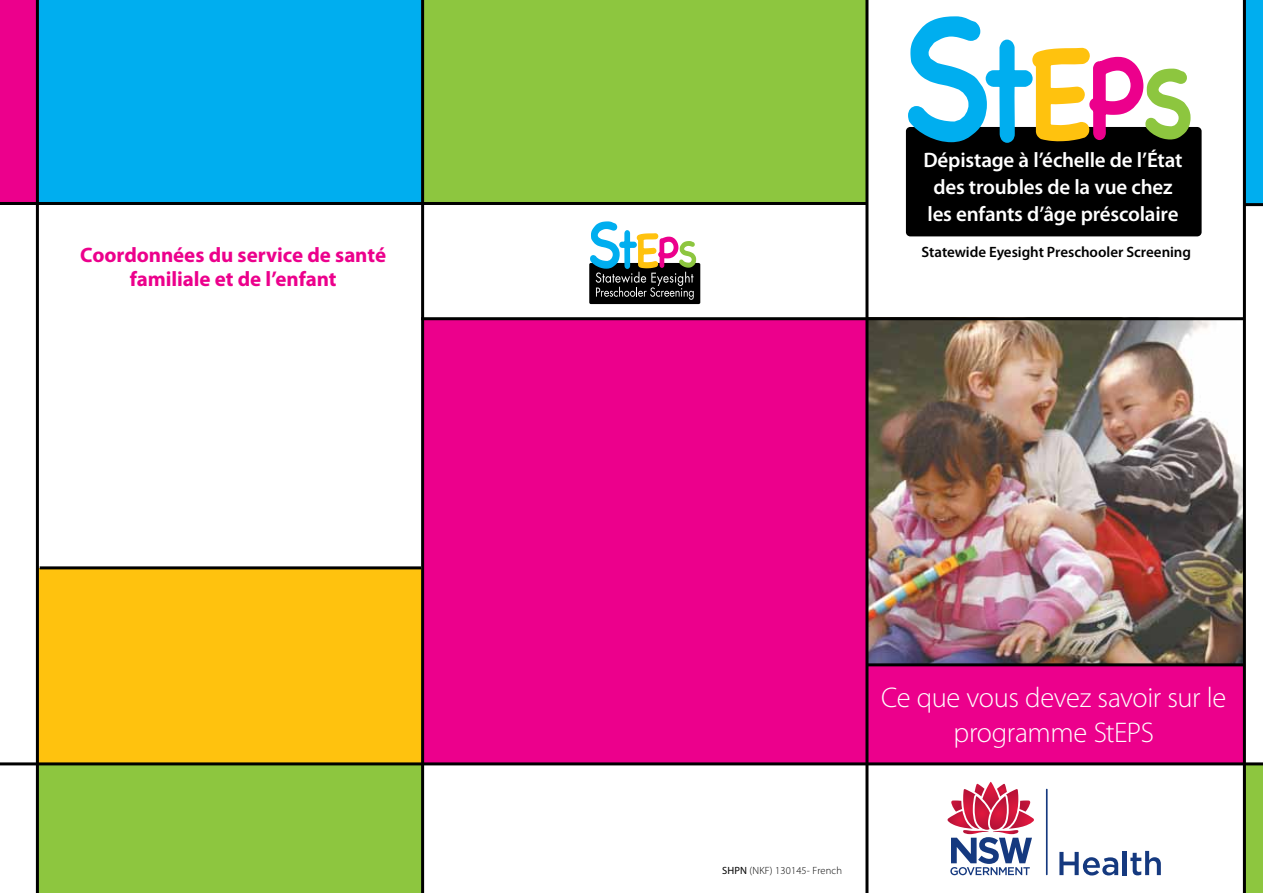
<style>
.page{position:relative;width:1263px;height:893px;background:#fff}
.page>*{position:absolute;margin:0;border:0;box-sizing:border-box;transform-origin:0 0}
.t1{font:300 28.5px/34.5px "Myriad Pro";letter-spacing:-.015em;color:#fff;text-align:center}
.t2{font:600 21px/27px "Myriad Pro";letter-spacing:-.01em;color:#fff}
.t3{font:700 21px/24px "Myriad Pro";letter-spacing:-.005em;color:#ec008c;text-align:center}
.t4{font:600 15px "Myriad Pro";letter-spacing:-.005em;color:#000}
.t5{font:300 10.5px "Myriad Pro";letter-spacing:.015em;color:#000}
.s1{font-weight:400}
</style>
<div class="page">
<div style="left:423px;top:319px;width:822px;height:444px;background:#ec008c"></div>
<div style="left:37px;top:568px;width:386px;height:196px;background:#ffc20e"></div>
<div style="left:37px;top:763px;width:386px;height:130px;background:#8dc63f"></div>
<div style="left:37px;top:0;width:386px;height:204px;background:#00aeef"></div>
<div style="left:423px;top:0;width:443px;height:203px;background:#8dc63f"></div>
<div style="left:1244px;top:0;width:19px;height:204px;background:#00aeef"></div>
<div style="left:1244px;top:764px;width:19px;height:129px;background:#8dc63f"></div>
<hr style="left:421px;top:0;width:3px;height:893px;background:#000">
<img style="left:868px;top:320px;width:375px;height:343px">
<hr style="left:421px;top:317px;width:822px;height:3px;background:#000">
<hr style="left:867px;top:663px;width:376px;height:3px;background:#000">
<hr style="left:865px;top:0;width:3px;height:893px;background:#000">
<hr style="left:1243px;top:0;width:3px;height:893px;background:#000">
<div style="left:906px;top:127px;width:295px;height:109px;background:#000;border-radius:4px"></div>
<svg style="left:906px;top:16px;width:285px;height:127px"></svg>
<div style="left:589px;top:263px;width:111px;height:41px;background:#000;border-radius:2px"></div>
<svg style="left:589px;top:221px;width:108px;height:79px"></svg>
<hr style="left:1244px;top:203px;width:19px;height:3px;background:#000">
<div style="left:0;top:0;width:37px;height:205px;background:#ec008c"></div>
<hr style="left:36px;top:0;width:3px;height:893px;background:#000">
<hr style="left:0;top:762px;width:1263px;height:3px;background:#000">
<hr style="left:40px;top:566px;width:381px;height:3px;background:#000">
<hr style="left:0;top:202px;width:866px;height:3px;background:#000">
<hr style="left:1046px;top:789px;width:1px;height:86px;background:#15397f">
<svg style="left:1059px;top:852px;width:59px;height:23px"></svg>
<hr style="left:1123px;top:851px;width:4px;height:24px;background:#15397f">
<svg style="left:1130px;top:851px;width:31px;height:24px"></svg>
<svg style="left:947px;top:782px;width:87px;height:93px"></svg>
<p class="t3" style="left:80px;top:242px;width:307px">Coordonnées du service de santé familiale et de l’enfant</p>
<p class="t2" style="left:923px;top:146px;width:261px">Dépistage à l’échelle de l’État des troubles de la vue chez les enfants d’âge préscolaire</p>
<p class="t4" style="left:922px;top:242px;width:271px">Statewide Eyesight Preschooler Screening</p>
<h1 class="t1" style="left:881px;top:680px;width:346px">Ce que vous devez savoir sur le programme StEPS</h1>
<p class="t5" style="left:722px;top:864px;width:121px"><span class="s1">SHPN</span> (NKF) 130145- French</p>
</div>
